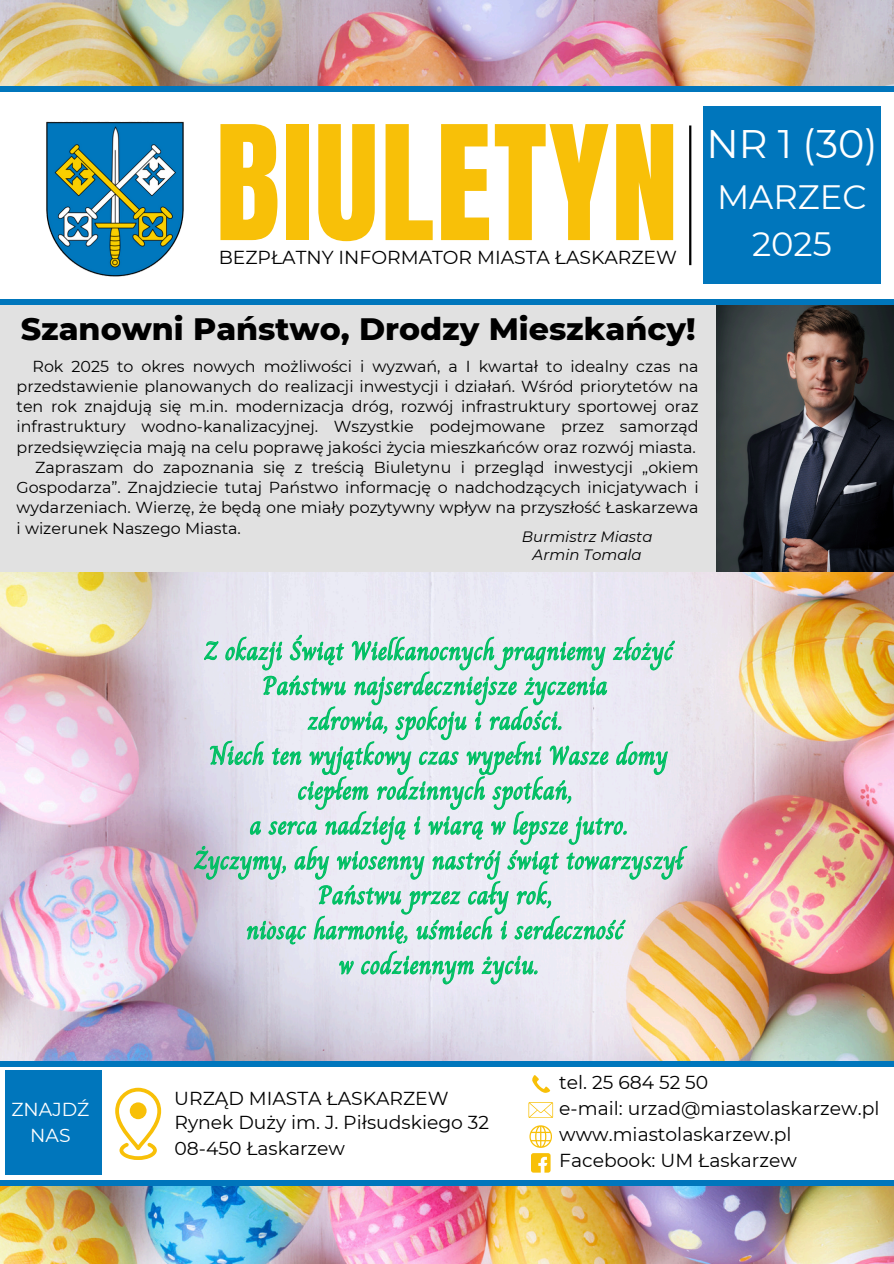
<style>
.page{position:relative;width:894px;height:1264px;background:#fff}
.page>*{position:absolute;margin:0;border:0;box-sizing:border-box;transform-origin:0 0}
.t1{font:135px "Anton";letter-spacing:.015em;color:#f8c008}
.t2{font:39.75px "Montserrat";color:#fff}
.t3{font:33.75px/47.2px "Montserrat";color:#fff;text-align:center}
.t4{font:800 31.65px "Montserrat";color:#000}
.t5{font:25.65px/34.8px "Charm";color:#00bf63;text-align:center}
.t6{font:18.75px "Montserrat";color:#000}
.t7{font:18.75px/25.8px "Montserrat";color:#fff;text-align:center}
.t8{font:15.9px/20.2px "Montserrat";color:#000;text-align:justify}
.t9{font:italic 15px "Montserrat";color:#000}
</style>
<div class="page">
<img style="left:0;top:0;width:893px;height:1263px">
<div style="left:0;top:297px;width:716px;height:275px;background:#e1e1e1"></div>
<img style="left:716px;top:305px;width:177px;height:266px">
<div style="left:0;top:89px;width:893px;height:213px;background:#fff"></div>
<img style="left:46px;top:121px;width:138px;height:156px">
<hr style="left:689px;top:125px;width:2px;height:140px;background:#000">
<div style="left:0;top:86px;width:893px;height:6px;background:#0076bc"></div>
<div style="left:0;top:299px;width:893px;height:6px;background:#0076bc"></div>
<div style="left:703px;top:106px;width:177px;height:177px;background:#0076bc"></div>
<div style="left:0;top:1061px;width:893px;height:123px;background:#fff"></div>
<div style="left:5px;top:1070px;width:96px;height:105px;background:#0076bc"></div>
<svg style="left:115px;top:1087px;width:46px;height:72px"></svg>
<div style="left:130px;top:1102px;width:16px;height:17px;background:#f8c008;border-radius:50%"></div>
<svg style="left:532px;top:1075px;width:18px;height:17px"></svg>
<svg style="left:528px;top:1102px;width:25px;height:15px"></svg>
<svg style="left:529px;top:1125px;width:23px;height:22px"></svg>
<svg style="left:531px;top:1153px;width:19px;height:19px"></svg>
<div style="left:203px;top:580px;width:472px;height:100px;background:#e9e6f2"></div>
<svg style="left:209px;top:684px;width:459px;height:100px;background:#d4e1e5"></svg>
<svg style="left:193px;top:789px;width:494px;height:95px;background:#ccd6dc"></svg>
<svg style="left:246px;top:615px;width:381px;height:373px;background:#c7e2de"></svg>
<div style="left:0;top:1061px;width:893px;height:5px;background:#0076bc"></div>
<div style="left:0;top:1179px;width:893px;height:6px;background:#0076bc"></div>
<p class="t1" style="left:215px;top:86px;width:464px">BIULETYN</p>
<p class="t6" style="left:219px;top:246px;width:459px">BEZPŁATNY INFORMATOR MIASTA ŁASKARZEW</p>
<h2 class="t2" style="left:706px;top:120px;width:173px">NR 1 (30)</h2>
<h1 class="t3" style="left:716px;top:173px;width:151px">MARZEC<br>2025</h1>
<h3 class="t4" style="left:21px;top:310px;width:676px">Szanowni Państwo, Drodzy Mieszkańcy!</h3>
<h6 class="t8" style="left:17px;top:356px;width:683px;text-indent:16px">Rok 2025 to okres nowych możliwości i wyzwań, a I kwartał to idealny czas na przedstawienie planowanych do realizacji inwestycji i działań. Wśród priorytetów na ten rok znajdują się m.in. modernizacja dróg, rozwój infrastruktury sportowej oraz infrastruktury wodno-kanalizacyjnej. Wszystkie podejmowane przez samorząd przedsięwzięcia mają na celu poprawę jakości życia mieszkańców oraz rozwój miasta.</h6>
<p class="t8" style="left:17px;top:457px;width:683px;text-indent:19px">Zapraszam do zapoznania się z treścią Biuletynu i przegląd inwestycji „okiem Gospodarza”. Znajdziecie tutaj Państwo informację o nadchodzących inicjatywach i wydarzeniach. Wierzę, że będą one miały pozytywny wpływ na przyszłość Łaskarzewa i wizerunek Naszego Miasta.</p>
<p class="t9" style="left:522px;top:527px;width:132px">Burmistrz Miasta</p>
<p class="t9" style="left:532px;top:545px;width:111px">Armin Tomala</p>
<h4 class="t5" style="left:194px;top:633px;width:490px">Z okazji Świąt Wielkanocnych pragniemy złożyć Państwu najserdeczniejsze życzenia<br>zdrowia, spokoju i radości.<br>Niech ten wyjątkowy czas wypełni Wasze domy ciepłem rodzinnych spotkań,<br>a serca nadzieją i wiarą w lepsze jutro.<br>Życzymy, aby wiosenny nastrój świąt towarzyszył Państwu przez cały rok,<br>niosąc harmonię, uśmiech i serdeczność<br>w codziennym życiu.</h4>
<p class="t7" style="left:11px;top:1096px;width:79px">ZNAJDŹ<br>NAS</p>
<p class="t6" style="left:174px;top:1086px;width:276px">URZĄD MIASTA ŁASKARZEW</p>
<p class="t6" style="left:174px;top:1110px;width:316px">Rynek Duży im. J. Piłsudskiego 32</p>
<p class="t6" style="left:174px;top:1136px;width:172px">08-450 Łaskarzew</p>
<p class="t6" style="left:559px;top:1071px;width:150px">tel. 25 684 52 50</p>
<p class="t6" style="left:559px;top:1097px;width:321px">e-mail: urzad@miastolaskarzew.pl</p>
<h5 class="t6" style="left:559px;top:1123px;width:234px">www.miastolaskarzew.pl</h5>
<h6 class="t6" style="left:559px;top:1148px;width:239px">Facebook: UM Łaskarzew</h6>
</div>
